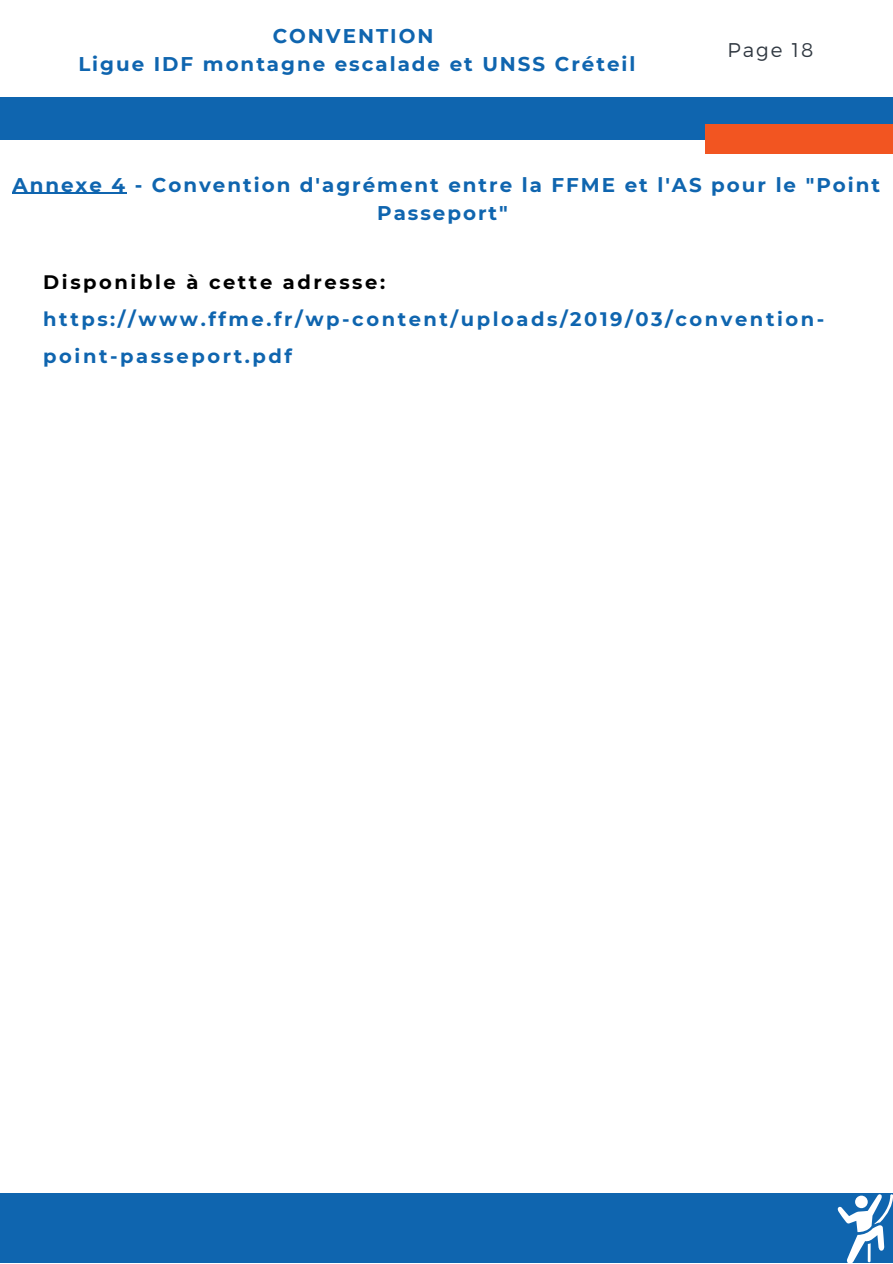
<style>
.page{position:relative;width:893px;height:1264px;background:#fff}
.page>*{position:absolute;margin:0;border:0;box-sizing:border-box;transform-origin:0 0}
.t1{font:700 19.8px/28px "Montserrat";letter-spacing:.1em;color:#0f65af;text-align:center}
.t2{font:300 19.8px "Montserrat";letter-spacing:.1em;color:#303841}
.t3{font:700 19.5px/37px "Montserrat";letter-spacing:.13em;color:#0f65af}
.t4{font:700 19.5px "Montserrat";letter-spacing:.13em;color:#000}
</style>
<div class="page">
<div style="left:0;top:1193px;width:892px;height:69px;background:#0f65af"></div>
<hr style="left:13px;top:193px;width:114px;height:1px;background:#0f65af">
<div style="left:0;top:98px;width:892px;height:41px;background:#0f65af"></div>
<div style="left:705px;top:124px;width:187px;height:29px;background:#f25521"></div>
<svg style="left:837px;top:1194px;width:55px;height:68px"></svg>
<p class="t1" style="left:78px;top:22px;width:558px">CONVENTION<br>Ligue IDF montagne escalade et UNSS Créteil</p>
<p class="t2" style="left:727px;top:37px;width:87px">Page 18</p>
<p class="t1" style="left:13px;top:170px;width:868px">Annexe 4 - Convention d'agrément entre la FFME et l'AS pour le "Point<br>Passeport"</p>
<p class="t4" style="left:43px;top:270px;width:343px">Disponible à cette adresse:</p>
<p class="t3" style="left:43px;top:300px;width:782px">https://www.ffme.fr/wp-content/uploads/2019/03/convention&shy;point-passeport.pdf</p>
</div>
